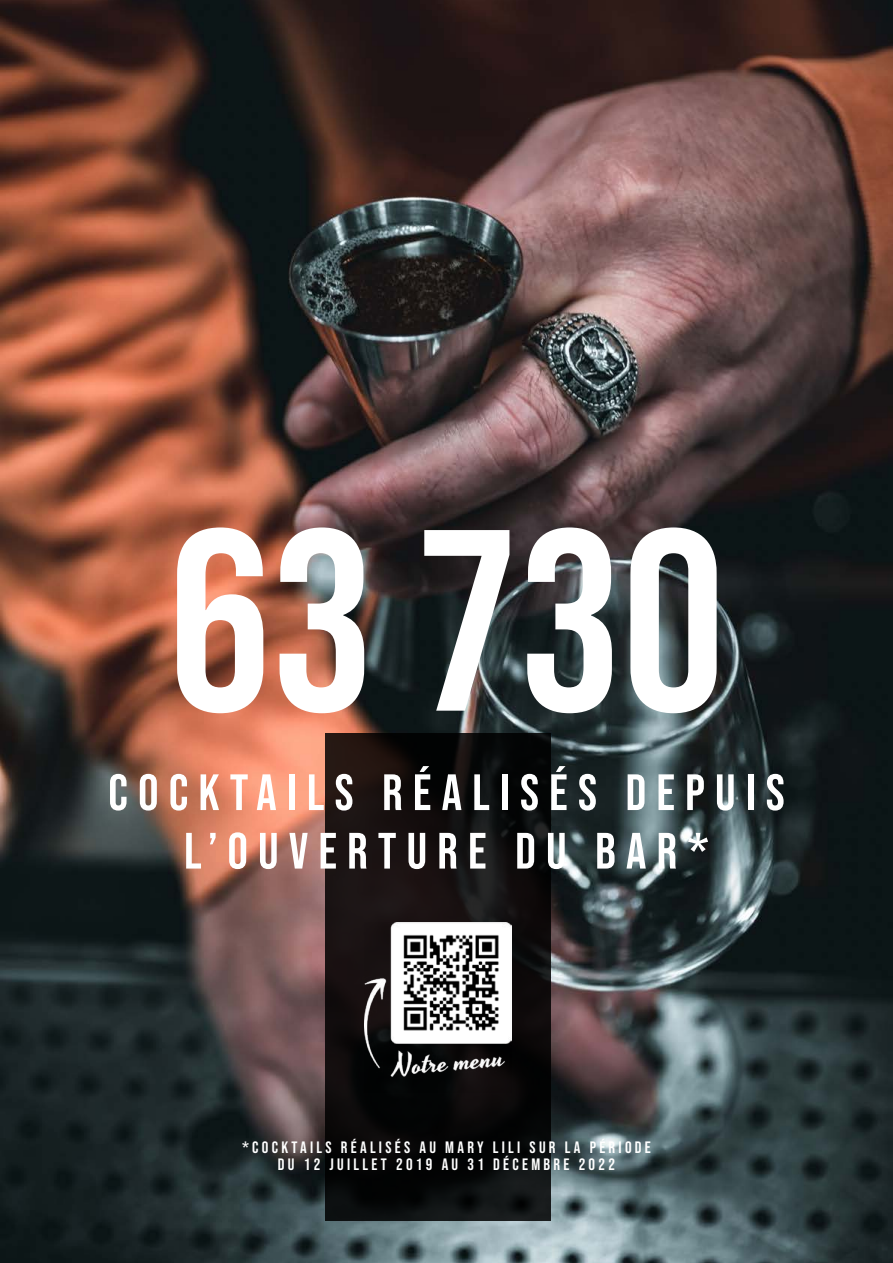
<style>
.page{position:relative;width:893px;height:1263px;background:#fff}
.page>*{position:absolute;margin:0;border:0;box-sizing:border-box;transform-origin:0 0}
.t1{font:258px "Bebas Neue";color:#fff}
.t2{font:51px/58.5px "Bebas Neue";letter-spacing:.2em;color:#fff;text-align:center}
.t3{font:16.5px/16.5px "Bebas Neue";letter-spacing:.2em;color:#fff;text-align:center}
</style>
<div class="page">
<img style="left:0;top:0;width:893px;height:1263px">
<svg style="left:325px;top:733px;width:226px;height:487px;background:#0f0d0d"></svg>
<img style="left:364px;top:923px;width:148px;height:170px">
<h1 class="t1" style="left:168px;top:475px;width:559px">63 730</h1>
<h2 class="t2" style="left:108px;top:763px;width:678px">COCKTAILS RÉALISÉS DEPUIS<br>L’OUVERTURE DU BAR*</h2>
<p class="t3" style="left:242px;top:1139px;width:410px">*COCKTAILS RÉALISÉS AU MARY LILI SUR LA PÉRIODE<br>DU 12 JUILLET 2019 AU 31 DÉCEMBRE 2022</p>
</div>
